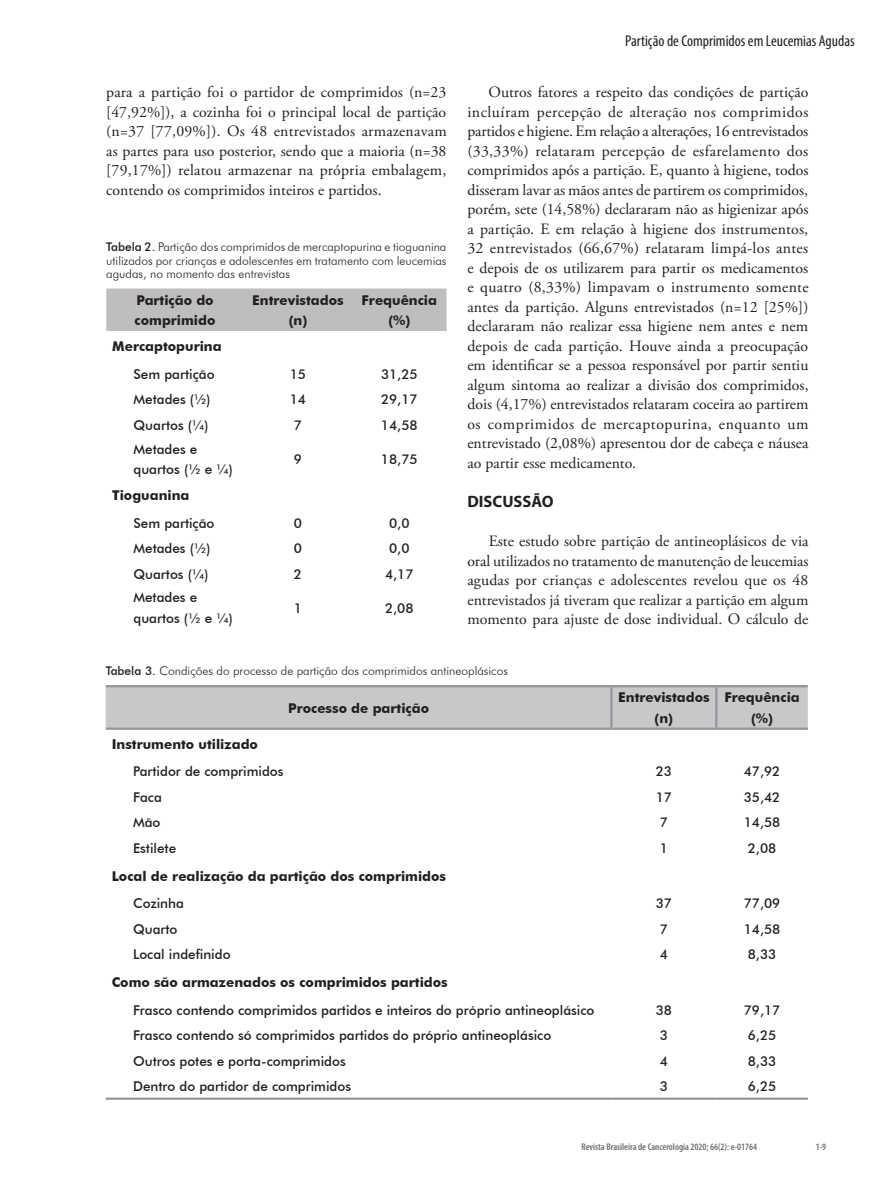
<style>
.page{position:relative;width:893px;height:1191px;background:#fff}
.page>*{position:absolute;margin:0;border:0;box-sizing:border-box;transform-origin:0 0}
.t1{font:700 16.5px "Myriad Pro";color:#231f20}
.t2{font:15.75px/19.5px "Adobe Garamond Pro";color:#231f20;text-align:justify}
.t3{font:condensed 15.75px "Myriad Pro";color:#231f20}
.t4{font:500 13.5px/20.2px "Futura BT";color:#231f20}
.t5{font:700 13.5px/20.2px "Futura BT";color:#231f20;text-align:center}
.t6{font:300 12px/13.5px "Futura BT";color:#231f20;text-align:justify}
.t7{font:600 condensed 9.75px "Myriad Pro";color:#6c6d70}
.s1{font-weight:500}
</style>
<div class="page">
<div style="left:106px;top:687px;width:702px;height:40px;background:#c7c8ca"></div>
<hr style="left:106px;top:685px;width:505px;height:2px;background:#939598">
<hr style="left:611px;top:685px;width:105px;height:2px;background:#939598">
<hr style="left:610px;top:687px;width:3px;height:40px;background:#939598">
<hr style="left:716px;top:685px;width:92px;height:2px;background:#939598">
<hr style="left:715px;top:687px;width:2px;height:40px;background:#939598">
<hr style="left:106px;top:727px;width:505px;height:3px;background:#939598">
<hr style="left:611px;top:727px;width:105px;height:3px;background:#939598">
<hr style="left:716px;top:727px;width:92px;height:3px;background:#939598">
<hr style="left:106px;top:1097px;width:505px;height:2px;background:#939598">
<hr style="left:611px;top:1097px;width:105px;height:2px;background:#939598">
<hr style="left:716px;top:1097px;width:92px;height:2px;background:#939598">
<div style="left:106px;top:288px;width:340px;height:43px;background:#bfbebe"></div>
<p class="t3" style="left:625px;top:31px;width:231px">Partição de Comprimidos em Leucemias Agudas</p>
<p class="t2" style="left:106px;top:83px;width:342px">para a partição foi o partidor de comprimidos (n=23 [47,92%]), a cozinha foi o principal local de partição (n=37 [77,09%]). Os 48 entrevistados armazenavam as partes para uso posterior, sendo que a maioria (n=38 [79,17%]) relatou armazenar na própria embalagem, contendo os comprimidos inteiros e partidos.</p>
<p class="t2" style="left:467px;top:83px;width:343px;text-indent:21px">Outros fatores a respeito das condições de partição incluíram percepção de alteração nos comprimidos partidos e higiene. Em relação a alterações, 16 entrevistados (33,33%) relataram percepção de esfarelamento dos comprimidos após a partição. E, quanto à higiene, todos disseram lavar as mãos antes de partirem os comprimidos, porém, sete (14,58%) declararam não as higienizar após a partição. E em relação à higiene dos instrumentos, 32 entrevistados (66,67%) relataram limpá-los antes e depois de os utilizarem para partir os medicamentos e quatro (8,33%) limpavam o instrumento somente antes da partição. Alguns entrevistados (n=12 [25%]) declararam não realizar essa higiene nem antes e nem depois de cada partição. Houve ainda a preocupação em identificar se a pessoa responsável por partir sentiu algum sintoma ao realizar a divisão dos comprimidos, dois (4,17%) entrevistados relataram coceira ao partirem os comprimidos de mercaptopurina, enquanto um entrevistado (2,08%) apresentou dor de cabeça e náusea ao partir esse medicamento.</p>
<p class="t1" style="left:467px;top:491px;width:88px">DISCUSSÃO</p>
<p class="t2" style="left:467px;top:532px;width:343px;text-indent:21px">Este estudo sobre partição de antineoplásicos de via oral utilizados no tratamento de manutenção de leucemias agudas por crianças e adolescentes revelou que os 48 entrevistados já tiveram que realizar a partição em algum momento para ajuste de dose individual. O cálculo de</p>
<p class="t6" style="left:106px;top:240px;width:342px"><span class="s1">Tabela 2.</span> Partição dos comprimidos de mercaptopurina e tioguanina utilizados por crianças e adolescentes em tratamento com leucemias agudas, no momento das entrevistas</p>
<p class="t5" style="left:135px;top:290px;width:82px;text-align:left">Partição do comprimido</p>
<p class="t5" style="left:252px;top:290px;width:93px">Entrevistados (n)</p>
<p class="t5" style="left:362px;top:290px;width:77px">Frequência (%)</p>
<p class="t5" style="left:112px;top:336px;width:111px">Mercaptopurina</p>
<p class="t4" style="left:134px;top:364px;width:83px">Sem partição</p>
<p class="t4" style="left:290px;top:364px;width:18px">15</p>
<p class="t4" style="left:381px;top:364px;width:38px">31,25</p>
<p class="t4" style="left:134px;top:389px;width:79px">Metades (½)</p>
<p class="t4" style="left:290px;top:389px;width:18px">14</p>
<p class="t4" style="left:381px;top:389px;width:38px">29,17</p>
<p class="t4" style="left:134px;top:415px;width:77px">Quartos (¼)</p>
<p class="t4" style="left:294px;top:415px;width:10px">7</p>
<p class="t4" style="left:381px;top:415px;width:38px">14,58</p>
<p class="t4" style="left:134px;top:438px;width:101px">Metades e quartos (½ e ¼)</p>
<p class="t4" style="left:294px;top:449px;width:10px">9</p>
<p class="t4" style="left:381px;top:449px;width:38px">18,75</p>
<p class="t5" style="left:112px;top:485px;width:79px">Tioguanina</p>
<p class="t4" style="left:134px;top:512px;width:83px">Sem partição</p>
<p class="t4" style="left:294px;top:512px;width:10px">0</p>
<p class="t4" style="left:389px;top:512px;width:22px">0,0</p>
<p class="t4" style="left:134px;top:538px;width:79px">Metades (½)</p>
<p class="t4" style="left:294px;top:538px;width:10px">0</p>
<p class="t4" style="left:389px;top:538px;width:22px">0,0</p>
<p class="t4" style="left:133px;top:563px;width:77px">Quartos (¼)</p>
<p class="t4" style="left:294px;top:563px;width:10px">2</p>
<p class="t4" style="left:385px;top:563px;width:30px">4,17</p>
<p class="t4" style="left:133px;top:587px;width:101px">Metades e quartos (½ e ¼)</p>
<p class="t4" style="left:294px;top:597px;width:10px">1</p>
<p class="t4" style="left:385px;top:597px;width:30px">2,08</p>
<p class="t6" style="left:106px;top:663px;width:404px"><span class="s1">Tabela 3.</span> Condições do processo de partição dos comprimidos antineoplásicos</p>
<p class="t5" style="left:288px;top:697px;width:142px">Processo de partição</p>
<p class="t5" style="left:618px;top:687px;width:93px">Entrevistados (n)</p>
<p class="t5" style="left:724px;top:687px;width:77px">Frequência (%)</p>
<p class="t5" style="left:112px;top:733px;width:148px">Instrumento utilizado</p>
<p class="t4" style="left:133px;top:761px;width:152px">Partidor de comprimidos</p>
<p class="t4" style="left:656px;top:761px;width:18px">23</p>
<p class="t4" style="left:744px;top:761px;width:38px">47,92</p>
<p class="t4" style="left:133px;top:787px;width:30px">Faca</p>
<p class="t4" style="left:656px;top:787px;width:18px">17</p>
<p class="t4" style="left:744px;top:787px;width:38px">35,42</p>
<p class="t4" style="left:133px;top:812px;width:29px">Mão</p>
<p class="t4" style="left:660px;top:812px;width:10px">7</p>
<p class="t4" style="left:744px;top:812px;width:38px">14,58</p>
<p class="t4" style="left:133px;top:838px;width:45px">Estilete</p>
<p class="t4" style="left:660px;top:838px;width:10px">1</p>
<p class="t4" style="left:748px;top:838px;width:30px">2,08</p>
<p class="t5" style="left:112px;top:865px;width:336px">Local de realização da partição dos comprimidos</p>
<p class="t4" style="left:133px;top:893px;width:52px">Cozinha</p>
<p class="t4" style="left:656px;top:893px;width:18px">37</p>
<p class="t4" style="left:744px;top:893px;width:38px">77,09</p>
<p class="t4" style="left:133px;top:918px;width:46px">Quarto</p>
<p class="t4" style="left:660px;top:918px;width:10px">7</p>
<p class="t4" style="left:744px;top:918px;width:38px">14,58</p>
<p class="t4" style="left:133px;top:944px;width:99px">Local indefinido</p>
<p class="t4" style="left:660px;top:944px;width:10px">4</p>
<p class="t4" style="left:748px;top:944px;width:30px">8,33</p>
<p class="t5" style="left:112px;top:971px;width:337px">Como são armazenados os comprimidos partidos</p>
<p class="t4" style="left:133px;top:999px;width:463px">Frasco contendo comprimidos partidos e inteiros do próprio antineoplásico</p>
<p class="t4" style="left:656px;top:999px;width:18px">38</p>
<p class="t4" style="left:744px;top:999px;width:38px">79,17</p>
<p class="t4" style="left:133px;top:1025px;width:420px">Frasco contendo só comprimidos partidos do próprio antineoplásico</p>
<p class="t4" style="left:660px;top:1025px;width:10px">3</p>
<p class="t4" style="left:748px;top:1025px;width:30px">6,25</p>
<p class="t4" style="left:133px;top:1050px;width:214px">Outros potes e porta-comprimidos</p>
<p class="t4" style="left:660px;top:1050px;width:10px">4</p>
<p class="t4" style="left:748px;top:1050px;width:30px">8,33</p>
<p class="t4" style="left:133px;top:1076px;width:220px">Dentro do partidor de comprimidos</p>
<p class="t4" style="left:660px;top:1076px;width:10px">3</p>
<p class="t4" style="left:748px;top:1076px;width:30px">6,25</p>
<p class="t7" style="left:581px;top:1141px;width:177px">Revista Brasileira de Cancerologia 2020; 66(2): e-01764</p>
<p class="t7" style="left:816px;top:1141px;width:12px">1-9</p>
</div>
